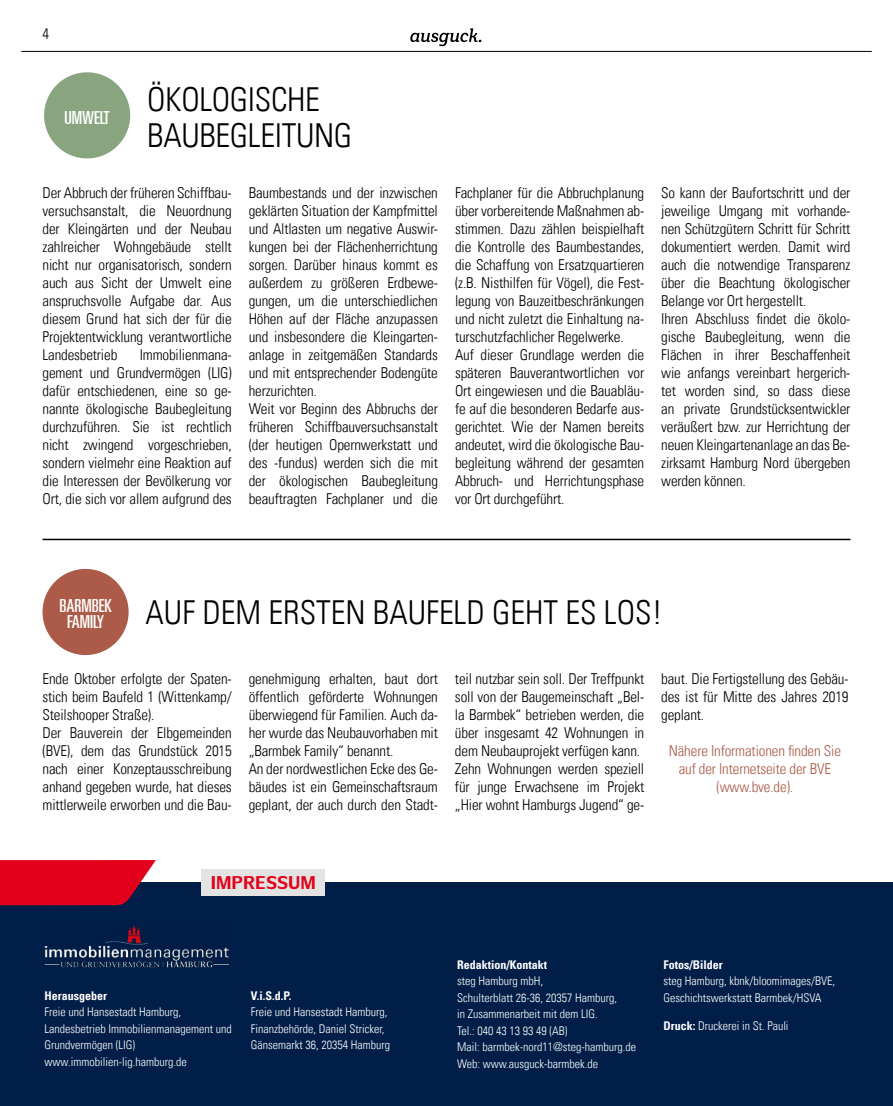
<style>
.page{position:relative;width:893px;height:1106px;background:#fff}
.page>*{position:absolute;margin:0;border:0;box-sizing:border-box;transform-origin:0 0}
.t1{font:300 condensed 33px/36px "Univers LT";letter-spacing:-.01em;color:#000}
.t2{font:ultra-condensed 18px/16.5px "Univers LT";color:#fff}
.t3{font:700 18px "Hamburg Sans";color:#e2001a}
.t4{font:300 condensed 15px/18px "Univers LT";letter-spacing:-.01em;color:#000}
.t5{font:300 condensed 15px/18px "Univers LT";letter-spacing:-.01em;color:#ab5b47;text-align:center}
.t6{font:300 condensed 12px/16.5px "Univers LT";color:#fff}
.t7{font:700 condensed 12px "Univers LT";color:#fff}
.s1{font-weight:700}
</style>
<div class="page">
<div style="left:0;top:883px;width:893px;height:223px;background:#001e48"></div>
<svg style="left:410px;top:28px;width:71px;height:18px"></svg>
<hr style="left:21px;top:51px;width:851px;height:1px;background:#000">
<img style="left:44px;top:925px;width:184px;height:42px">
<div style="left:202px;top:869px;width:123px;height:27px;background:#e3e3e3"></div>
<svg style="left:0;top:860px;width:156px;height:45px;background:#d10923"></svg>
<div style="left:43px;top:569px;width:86px;height:86px;background:#ab5b47;border-radius:50%"></div>
<hr style="left:43px;top:538px;width:807px;height:2px;background:#000">
<div style="left:44px;top:72px;width:86px;height:86px;background:#88a580;border-radius:50%"></div>
<p class="t4" style="left:43px;top:25px;width:8px">4</p>
<p class="t2" style="left:64px;top:109px;width:10px">UMWEL</p>
<p class="t2" style="left:104px;top:109px;width:8px">T</p>
<h1 class="t1" style="left:147px;top:81px;width:207px">ÖKOLOGISCHE<br>BAUBEGLEITUNG</h1>
<p class="t4" style="left:43px;top:184px;width:191px;text-align:justify">Der Abbruch der früheren Schiffbau&shy;versuchsanstalt, die Neuordnung der Kleingärten und der Neubau zahlreicher Wohngebäude stellt nicht nur organisatorisch, sondern auch aus Sicht der Umwelt eine anspruchsvolle Aufgabe dar. Aus diesem Grund hat sich der für die Projektentwicklung verantwortliche Landesbetrieb</p>
<p class="t4" style="left:43px;top:346px;width:191px;text-align:justify;text-indent:97px">Immobilienmana&shy;gement und Grundvermögen (LI G) dafür entschiedenen, eine so ge&shy;nannte ökologische Baubegleitung durchzuführen. Sie ist rechtlich nicht zwingend vorgeschrieben, sondern vielmehr eine Reaktion auf die I nteressen der Bevölkerung vor Ort, die sich vor allem aufgrund des</p>
<p class="t4" style="left:249px;top:184px;width:191px">Baumbestands und der inzwischen geklärten Situation der Kampfmittel und Altlasten um negative Auswir&shy;kungen bei der Flächenherrichtung sorgen. Darüber hinaus kommt es außerdem zu größeren Erdbewe&shy;gungen, um die unterschiedlichen<br>Höhen auf der Fläche anzupassen und insbesondere die Kleingarten&shy;anlage in zeitgemäßen Standards und mit entsprechender Bodengüte herzurichten.<br>Weit vor Beginn des Abbruchs der früheren Schiffbauversuchsanstalt (der heutigen Opernwerkstatt und des -fundus) werden sich die mit der ökologischen Baubegleitung beauftragten Fachplaner und die</p>
<p class="t4" style="left:455px;top:184px;width:191px">Fachplaner für die Abbruchplanung über vorbereitende Maßnahmen ab&shy;stimmen. Dazu zählen beispielhaft die Kontrolle des Baumbestandes, die Schaffung von Ersatzquartieren (z.B. Nisthilfen für Vögel), die Fest&shy;legung von Bauzeitbeschränkungen und nicht zuletzt die Einhaltung na&shy;turschutzfachlicher Regelwerke.<br>Auf dieser Grundlage werden die späteren Bauverantwortlichen vor Ort eingewiesen und die Bauabläu&shy;fe auf die besonderen Bedarfe aus&shy;gerichtet. Wie der Namen bereits andeutet, wird die ökologische Bau&shy;begleitung während der gesamten Abbruch- und Herrichtungsphase vor Ort durchgeführt.</p>
<p class="t4" style="left:661px;top:184px;width:191px">So kann der Baufortschritt und der jeweilige Umgang mit vorhande&shy;nen Schützgütern Schritt für Schritt dokumentiert werden. Damit wird auch die notwendige Transparenz über die Beachtung ökologischer<br>Belange vor Ort hergestellt.<br>Ihren Abschluss findet die ökolo&shy;gische Baubegleitung, wenn die<br>Flächen in ihrer Beschaffenheit wie anfangs vereinbart hergerich&shy;tet worden sind, so dass diese an private Grundstücksentwickler veräußert bzw. zur Herrichtung der neuen Kleingartenanlage an das Be&shy;zirksamt Hamburg Nord übergeben werden können.</p>
<p class="t2" style="left:67px;top:597px;width:39px;text-indent:-8px">BARMBEK<br>FAMILY</p>
<h1 class="t1" style="left:146px;top:594px;width:140px">AUF DEM ERSTEN</h1>
<h1 class="t1" style="left:373px;top:594px;width:291px">BAUFELD GEHT ES LOS!</h1>
<p class="t4" style="left:43px;top:670px;width:191px">Ende Oktober erfolgte der Spaten&shy;stich beim Baufeld 1 (Wittenkamp/<br>Steilshooper Straße).<br>Der Bauverein der Elbgemeinden (BVE), dem das Grundstück 2015 nach einer Konzeptausschreibung anhand gegeben wurde, hat dieses mittlerweile erworben und die Bau-</p>
<p class="t4" style="left:249px;top:670px;width:191px">genehmigung erhalten, baut dort öffentlich geförderte Wohnungen überwiegend für Familien. Auch da&shy;her wurde das Neubauvorhaben mit „Barmbek Family“ benannt.<br>An der nordwestlichen Ecke des Ge&shy;bäudes ist ein Gemeinschaftsraum geplant, der auch durch den Stadt-</p>
<p class="t4" style="left:455px;top:670px;width:191px">teil nutzbar sein soll. Der Treffpunkt soll von der Baugemeinschaft „Bel&shy;la Barmbek“ betrieben werden, die über insgesamt 42 Wohnungen in dem Neubauprojekt verfügen kann.<br>Zehn Wohnungen werden speziell für junge Erwachsene im Projekt „Hier wohnt Hamburgs Jugend“ ge-</p>
<p class="t4" style="left:661px;top:670px;width:189px;text-align:justify">baut. Die Fertigstellung des Gebäu&shy;des ist für Mitte des Jahres 2019 geplant.</p>
<p class="t5" style="left:669px;top:742px;width:174px">Nähere Informationen finden Sie auf der I nternetseite der BVE (www.bve.de).</p>
<p class="t3" style="left:211px;top:872px;width:107px">IMPRESSUM</p>
<p class="t7" style="left:45px;top:988px;width:64px">Herausgeber</p>
<p class="t6" style="left:45px;top:1003px;width:189px">Freie und Hansestadt Hamburg,<br>Landesbetrieb I mmobilienmanagement und<br>Grundvermögen (LI G) www.immobilien-lig.hamburg.de</p>
<p class="t7" style="left:251px;top:988px;width:42px">V.i.S.d.P.</p>
<p class="t6" style="left:251px;top:1003px;width:141px">Freie und Hansestadt Hamburg,<br>Finanzbehörde, Daniel Stricker,<br>Gänsemarkt 36, 20354 Hamburg</p>
<p class="t7" style="left:457px;top:957px;width:92px">Redaktion/Kontakt</p>
<p class="t6" style="left:457px;top:972px;width:180px">steg Hamburg mbH,<br>Schulterblatt 26-36, 20357 Hamburg,<br>in Zusammenarbeit mit dem LI G.<br>Tel.: 040 43 13 93 49 (AB)<br>Mail: barmbek-nord11@steg-hamburg.de<br>Web: www.ausguck-barmbek.de</p>
<p class="t7" style="left:663px;top:957px;width:61px">Fotos/Bilder</p>
<p class="t6" style="left:663px;top:972px;width:173px">steg Hamburg, kbnk/bloomimages/BVE,<br>Geschichtswerkstatt Barmbek/HSVA</p>
<p class="t6" style="left:663px;top:1017px;width:127px"><span class="s1">Druck:</span> Druckerei in St. Pauli</p>
</div>
